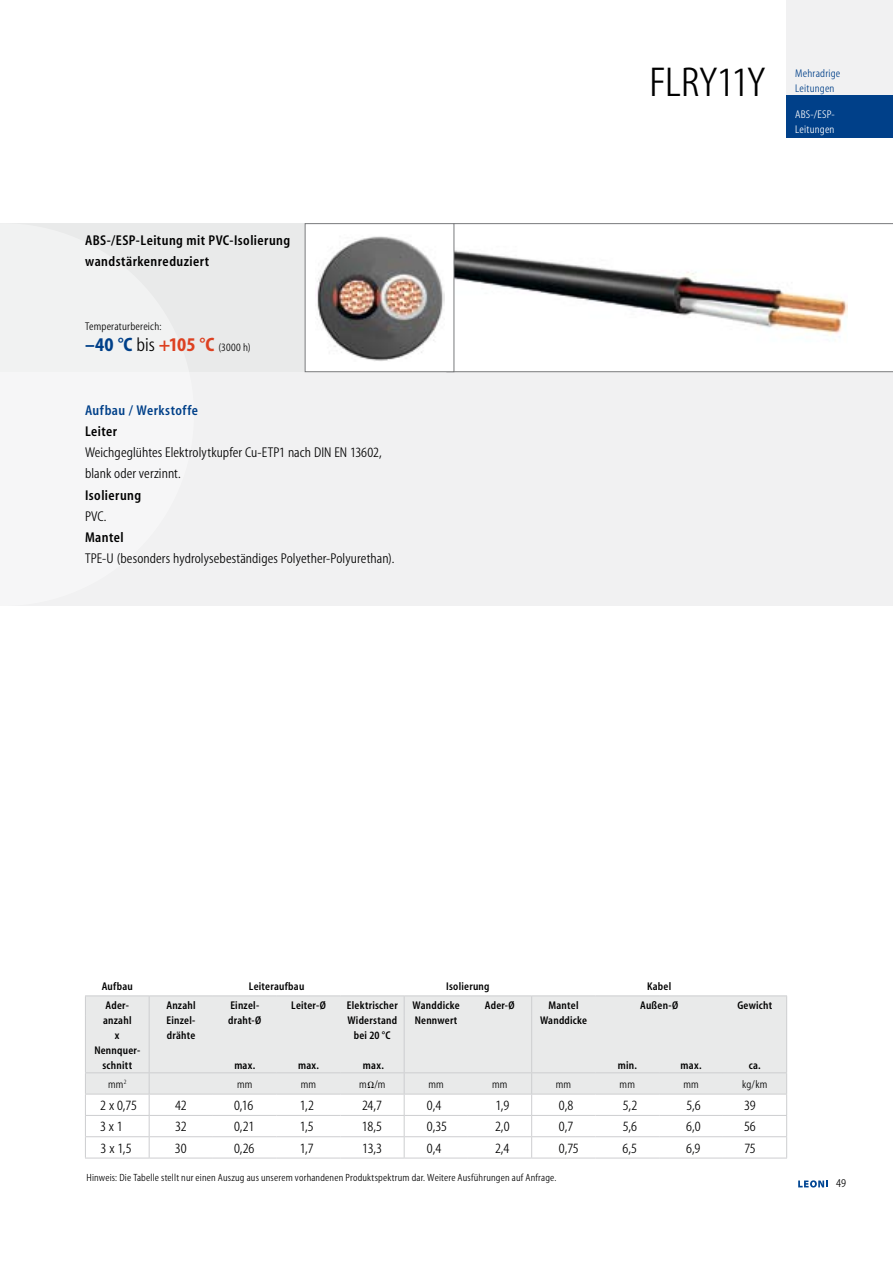
<style>
.page{position:relative;width:893px;height:1263px;background:#fff}
.page>*{position:absolute;margin:0;border:0;box-sizing:border-box;transform-origin:0 0}
.t1{font:42px "Myriad Condensed";letter-spacing:-.01em;color:#000}
.t2{font:14.25px/21.3px "Myriad Condensed";letter-spacing:.005em;color:#000}
.t3{font:semi-condensed 14.25px/21.3px "Myriad";letter-spacing:.03em;color:#000}
.t4{font:semi-condensed 14.25px "Myriad";letter-spacing:.035em;color:#004089}
.t5{font:12px "Myriad Condensed";color:#000}
.t6{font:semi-condensed 11.25px/15px "Myriad";letter-spacing:.02em;color:#000;text-align:center}
.t7{font:11.25px/21.3px "Myriad Condensed";letter-spacing:.015em;color:#000}
.t8{font:11.25px "Myriad Condensed";letter-spacing:.02em;color:#004089}
.t9{font:11.25px/15px "Myriad Condensed";letter-spacing:.015em;color:#fff}
.t10{font:10.5px "Myriad Condensed";letter-spacing:.02em;color:#000}
.s1{font-family:"Myriad";font-weight:700;font-stretch:condensed;font-size:19.5px;color:#004089}
.s2{font-size:19.5px}
.s3{font-family:"Myriad";font-weight:700;font-stretch:condensed;font-size:19.5px;color:#dd4121}
</style>
<div class="page">
<svg style="left:798px;top:1180px;width:30px;height:7px"></svg>
<div style="left:0;top:223px;width:893px;height:383px;background:#f1f1f2"></div>
<div style="left:0;top:223px;width:446px;height:149px;background:#e9eaea"></div>
<div style="left:787px;top:0;width:106px;height:96px;background:#f1f1f2"></div>
<div style="left:787px;top:96px;width:106px;height:42px;background:#004089"></div>
<svg style="left:454px;top:223px;width:439px;height:149px"></svg>
<div style="left:305px;top:224px;width:149px;height:148px;background:#fff"></div>
<img style="left:317px;top:236px;width:127px;height:125px">
<div style="left:305px;top:223px;width:149px;height:149px;border:1px solid #797a7c"></div>
<div style="left:86px;top:996px;width:700px;height:76px;background:#e9eaea"></div>
<hr style="left:85px;top:995px;width:64px;height:1px;background:#cdced0">
<svg style="left:85px;top:996px;width:1px;height:19px"></svg>
<hr style="left:149px;top:995px;width:64px;height:1px;background:#cdced0">
<svg style="left:149px;top:996px;width:1px;height:19px"></svg>
<hr style="left:213px;top:995px;width:64px;height:1px;background:#cdced0">
<hr style="left:277px;top:995px;width:63px;height:1px;background:#cdced0">
<hr style="left:340px;top:995px;width:64px;height:1px;background:#cdced0">
<hr style="left:404px;top:995px;width:64px;height:1px;background:#cdced0">
<svg style="left:404px;top:996px;width:1px;height:19px"></svg>
<hr style="left:468px;top:995px;width:64px;height:1px;background:#cdced0">
<hr style="left:532px;top:995px;width:63px;height:1px;background:#cdced0">
<svg style="left:531px;top:996px;width:1px;height:19px"></svg>
<hr style="left:85px;top:1015px;width:1px;height:57px;background:#cdced0">
<hr style="left:149px;top:1015px;width:1px;height:57px;background:#cdced0">
<hr style="left:404px;top:1015px;width:1px;height:57px;background:#cdced0">
<hr style="left:531px;top:1015px;width:1px;height:57px;background:#cdced0">
<hr style="left:595px;top:995px;width:64px;height:1px;background:#cdced0">
<hr style="left:659px;top:995px;width:64px;height:1px;background:#cdced0">
<hr style="left:723px;top:995px;width:64px;height:1px;background:#cdced0">
<svg style="left:786px;top:996px;width:1px;height:19px"></svg>
<hr style="left:786px;top:1015px;width:1px;height:57px;background:#cdced0">
<hr style="left:85px;top:1158px;width:64px;height:1px;background:#cdced0">
<hr style="left:149px;top:1158px;width:64px;height:1px;background:#cdced0">
<hr style="left:213px;top:1158px;width:64px;height:1px;background:#cdced0">
<hr style="left:277px;top:1158px;width:63px;height:1px;background:#cdced0">
<hr style="left:340px;top:1158px;width:64px;height:1px;background:#cdced0">
<hr style="left:404px;top:1158px;width:64px;height:1px;background:#cdced0">
<hr style="left:468px;top:1158px;width:64px;height:1px;background:#cdced0">
<hr style="left:532px;top:1158px;width:63px;height:1px;background:#cdced0">
<hr style="left:595px;top:1158px;width:64px;height:1px;background:#cdced0">
<hr style="left:659px;top:1158px;width:64px;height:1px;background:#cdced0">
<hr style="left:723px;top:1158px;width:64px;height:1px;background:#cdced0">
<hr style="left:85px;top:1072px;width:64px;height:1px;background:#cdced0">
<hr style="left:149px;top:1072px;width:64px;height:1px;background:#cdced0">
<hr style="left:213px;top:1072px;width:64px;height:1px;background:#cdced0">
<hr style="left:277px;top:1072px;width:63px;height:1px;background:#cdced0">
<hr style="left:340px;top:1072px;width:64px;height:1px;background:#cdced0">
<hr style="left:404px;top:1072px;width:64px;height:1px;background:#cdced0">
<hr style="left:468px;top:1072px;width:64px;height:1px;background:#cdced0">
<hr style="left:532px;top:1072px;width:63px;height:1px;background:#cdced0">
<hr style="left:595px;top:1072px;width:64px;height:1px;background:#cdced0">
<hr style="left:659px;top:1072px;width:64px;height:1px;background:#cdced0">
<hr style="left:723px;top:1072px;width:64px;height:1px;background:#cdced0">
<svg style="left:85px;top:1073px;width:702px;height:85px"></svg>
<p class="t3" style="left:85px;top:230px;width:207px">ABS-/ESP-Leitung mit PVC-Isolierung wandstärkenreduziert</p>
<p class="t7" style="left:85px;top:316px;width:167px">Temperaturbereich:<br><span class="s1">–40 °C</span> <span class="s2">bis</span> <span class="s3">+105 °C</span> (3000 h)</p>
<p class="t4" style="left:85px;top:403px;width:114px">Aufbau / Werkstoffe</p>
<p class="t3" style="left:85px;top:421px;width:34px">Leiter</p>
<p class="t2" style="left:85px;top:442px;width:298px">Weichgeglühtes Elektrolytkupfer Cu-ETP1 nach DIN EN 13602, blank oder verzinnt.</p>
<p class="t3" style="left:85px;top:485px;width:58px">Isolierung</p>
<p class="t2" style="left:85px;top:506px;width:23px">PVC.</p>
<p class="t3" style="left:85px;top:527px;width:40px">Mantel</p>
<p class="t2" style="left:85px;top:549px;width:311px">TPE-U (besonders hydrolysebeständiges Polyether-Polyurethan).</p>
<h1 class="t1" style="left:649px;top:61px;width:118px">FLRY11Y</h1>
<p class="t8" style="left:795px;top:68px;width:47px">Mehradrige</p>
<p class="t8" style="left:795px;top:83px;width:41px">Leitungen</p>
<p class="t9" style="left:795px;top:107px;width:41px">ABS-/ESP-<br>Leitungen</p>
<p class="t6" style="left:102px;top:979px;width:33px">Aufbau</p>
<p class="t6" style="left:249px;top:979px;width:57px">Leiteraufbau</p>
<p class="t6" style="left:446px;top:979px;width:45px">Isolierung</p>
<p class="t6" style="left:647px;top:979px;width:26px">Kabel</p>
<p class="t6" style="left:94px;top:998px;width:47px">Ader&shy;anzahl<br>x<br>Nennquer&shy;schnitt</p>
<p class="t6" style="left:166px;top:998px;width:31px;text-align:justify">Anzahl Einzel&shy;drähte</p>
<p class="t6" style="left:228px;top:998px;width:35px;text-align:left">Einzel&shy;draht-Ø</p>
<p class="t6" style="left:291px;top:998px;width:36px">Leiter-Ø</p>
<p class="t6" style="left:413px;top:998px;width:49px;text-align:left">Wanddicke<br>Nennwert</p>
<p class="t6" style="left:485px;top:998px;width:31px">Ader-Ø</p>
<p class="t6" style="left:540px;top:998px;width:49px">Mantel<br>Wanddicke</p>
<p class="t6" style="left:640px;top:998px;width:40px">Außen-Ø</p>
<p class="t6" style="left:737px;top:998px;width:36px">Gewicht</p>
<p class="t6" style="left:618px;top:1058px;width:21px">min.</p>
<p class="t6" style="left:681px;top:1058px;width:22px">max.</p>
<p class="t6" style="left:749px;top:1058px;width:13px">ca.</p>
<p class="t6" style="left:347px;top:998px;width:52px">Elektrischer<br>Widerstand bei 20 °C</p>
<p class="t6" style="left:363px;top:1058px;width:22px">max.</p>
<p class="t6" style="left:234px;top:1058px;width:22px">max.</p>
<p class="t6" style="left:298px;top:1058px;width:22px">max.</p>
<p class="t7" style="left:108px;top:1074px;width:20px">mm<sup>2</sup></p>
<p class="t7" style="left:237px;top:1074px;width:17px">mm</p>
<p class="t7" style="left:301px;top:1074px;width:17px">mm</p>
<p class="t7" style="left:359px;top:1074px;width:28px">m /m</p>
<p class="t7" style="left:428px;top:1074px;width:17px">mm</p>
<p class="t7" style="left:492px;top:1074px;width:17px">mm</p>
<p class="t7" style="left:556px;top:1074px;width:17px">mm</p>
<p class="t7" style="left:620px;top:1074px;width:17px">mm</p>
<p class="t7" style="left:683px;top:1074px;width:17px">mm</p>
<p class="t7" style="left:742px;top:1074px;width:27px">kg/km</p>
<p class="t2" style="left:100px;top:1095px;width:38px">2 x 0,75</p>
<p class="t2" style="left:175px;top:1095px;width:13px">42</p>
<p class="t2" style="left:234px;top:1095px;width:21px">0,16</p>
<p class="t2" style="left:300px;top:1095px;width:16px">1,2</p>
<p class="t2" style="left:362px;top:1095px;width:21px">24,7</p>
<p class="t2" style="left:427px;top:1095px;width:16px">0,4</p>
<p class="t2" style="left:495px;top:1095px;width:15px">1,9</p>
<p class="t2" style="left:559px;top:1095px;width:16px">0,8</p>
<p class="t2" style="left:623px;top:1095px;width:16px">5,2</p>
<p class="t2" style="left:686px;top:1095px;width:16px">5,6</p>
<p class="t2" style="left:744px;top:1095px;width:13px">39</p>
<p class="t2" style="left:100px;top:1117px;width:24px">3 x 1</p>
<p class="t2" style="left:175px;top:1117px;width:13px">32</p>
<p class="t2" style="left:234px;top:1117px;width:22px">0,21</p>
<p class="t2" style="left:300px;top:1117px;width:16px">1,5</p>
<p class="t2" style="left:362px;top:1117px;width:22px">18,5</p>
<p class="t2" style="left:427px;top:1117px;width:22px">0,35</p>
<p class="t2" style="left:495px;top:1117px;width:16px">2,0</p>
<p class="t2" style="left:559px;top:1117px;width:16px">0,7</p>
<p class="t2" style="left:623px;top:1117px;width:16px">5,6</p>
<p class="t2" style="left:686px;top:1117px;width:16px">6,0</p>
<p class="t2" style="left:744px;top:1117px;width:13px">56</p>
<p class="t2" style="left:101px;top:1138px;width:32px">3 x 1,5</p>
<p class="t2" style="left:175px;top:1138px;width:13px">30</p>
<p class="t2" style="left:234px;top:1138px;width:22px">0,26</p>
<p class="t2" style="left:300px;top:1138px;width:15px">1,7</p>
<p class="t2" style="left:362px;top:1138px;width:21px">13,3</p>
<p class="t2" style="left:427px;top:1138px;width:16px">0,4</p>
<p class="t2" style="left:495px;top:1138px;width:16px">2,4</p>
<p class="t2" style="left:559px;top:1138px;width:22px">0,75</p>
<p class="t2" style="left:622px;top:1138px;width:16px">6,5</p>
<p class="t2" style="left:686px;top:1138px;width:16px">6,9</p>
<p class="t2" style="left:744px;top:1138px;width:13px">75</p>
<p class="t10" style="left:86px;top:1172px;width:471px">Hinweis: Die Tabelle stellt nur einen Auszug aus unserem vorhandenen Produktspektrum dar. Weitere Ausführungen auf Anfrage.</p>
<p class="t5" style="left:836px;top:1177px;width:11px">49</p>
</div>
